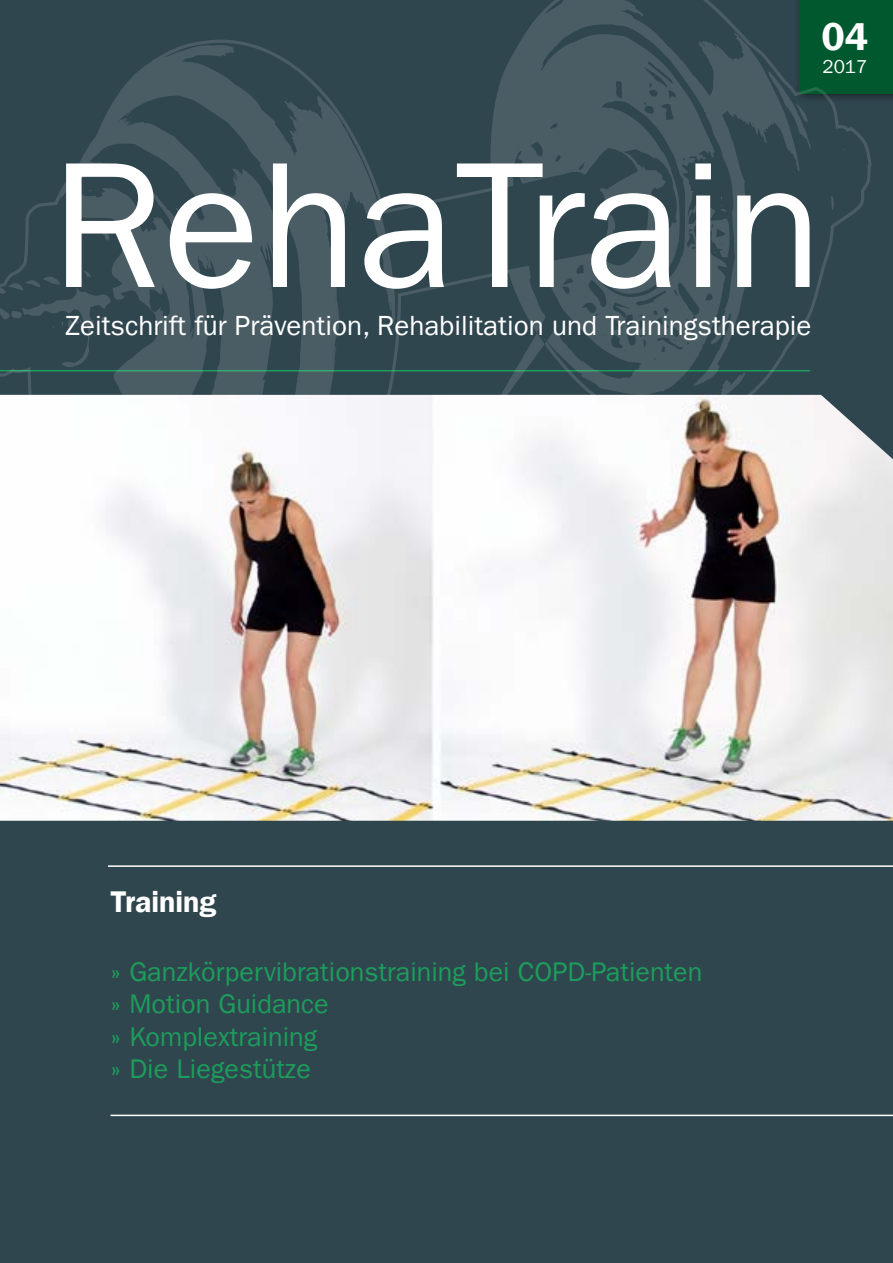
<style>
.page{position:relative;width:893px;height:1263px;background:#30464f}
.page>*{position:absolute;margin:0;border:0;box-sizing:border-box;transform-origin:0 0}
.t1{font:180px "Franklin Gothic LT";color:#fff}
.t2{font:600 39px "Franklin Gothic LT";color:#fff}
.t3{font:600 30px "Franklin Gothic LT";color:#fff}
.t4{font:27.75px "Franklin Gothic LT";color:#fff}
.t5{font:27px/32.4px "Franklin Gothic LT";color:#1c9d5b}
.t6{font:18.75px "Franklin Gothic LT";color:#fff}
</style>
<div class="page">
<div style="left:794px;top:0;width:99px;height:104px;background:#000;opacity:.5"></div>
<div style="left:799px;top:0;width:94px;height:94px;background:#00592e"></div>
<hr style="left:108px;top:865px;width:785px;height:2px;background:#fff">
<hr style="left:111px;top:1115px;width:782px;height:1px;background:#fff">
<svg style="left:0;top:0;width:872px;height:395px"></svg>
<img style="left:0;top:395px;width:893px;height:426px">
<h2 class="t2" style="left:821px;top:14px;width:48px">04</h2>
<p class="t6" style="left:822px;top:56px;width:46px">2017</p>
<h1 class="t1" style="left:52px;top:122px;width:772px">RehaTrain</h1>
<p class="t4" style="left:65px;top:309px;width:748px">Zeitschrift für Prävention, Rehabilitation und Trainingstherapie</p>
<p class="t3" style="left:111px;top:884px;width:107px">Training</p>
<p class="t5" style="left:111px;top:955px;width:593px">» Ganzkörpervibrationstraining bei COPD-Patienten » Motion Guidance<br>» Komplextraining<br>» Die Liegestütze</p>
</div>
